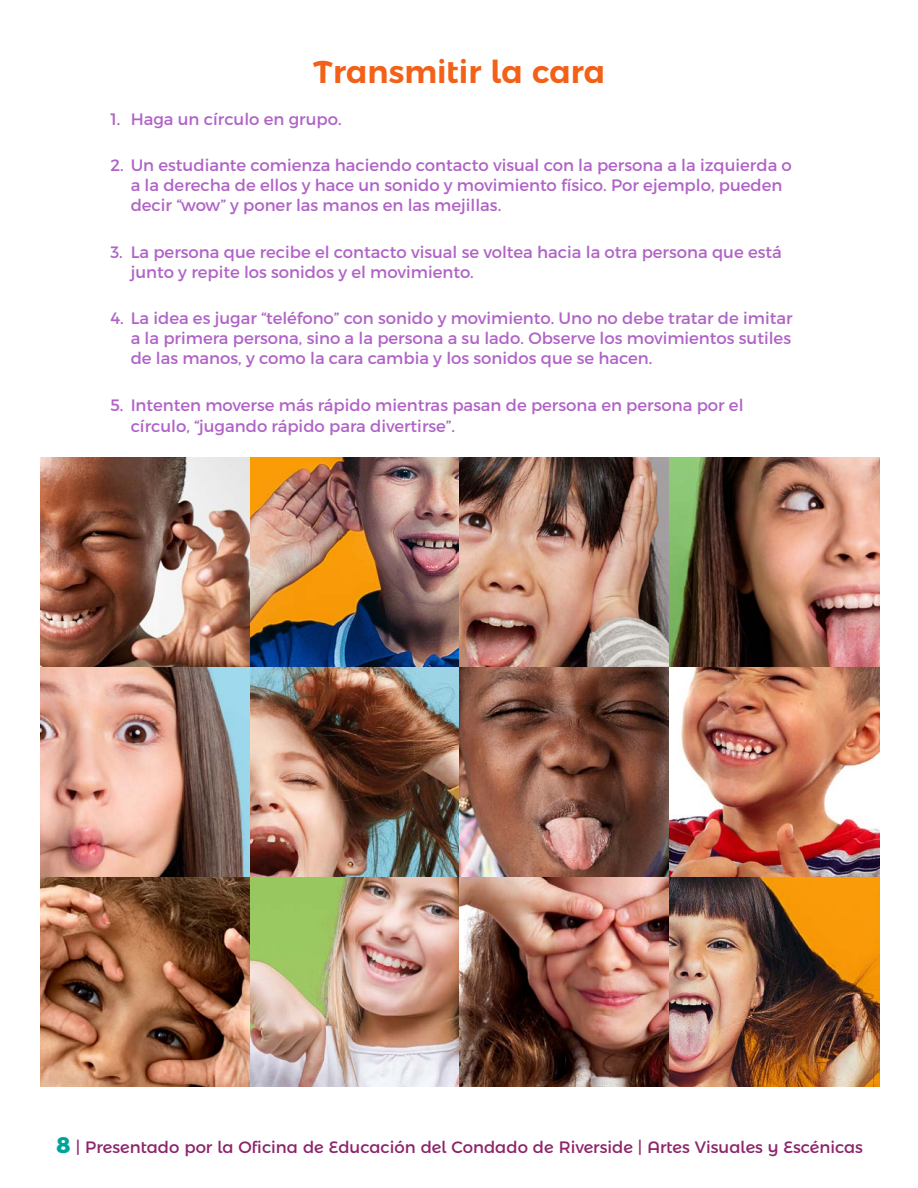
<style>
.page{position:relative;width:918px;height:1188px;background:#fff}
.page>*{position:absolute;margin:0;border:0;box-sizing:border-box;transform-origin:0 0}
.t1{font:600 31.5px "Montserrat Alternates";color:#f36118}
.t2{font:16.5px/19.8px "Montserrat";color:#b063c6}
.t3{font:16.5px "Montserrat Alternates";color:#8d236a}
.s1{font-weight:800;font-size:22.5px;color:#00a599}
</style>
<div class="page">
<img style="left:40px;top:458px;width:210px;height:210px">
<img style="left:40px;top:668px;width:210px;height:209px">
<svg style="left:40px;top:877px;width:210px;height:210px;background:#986446"></svg>
<img style="left:250px;top:458px;width:210px;height:210px">
<img style="left:250px;top:668px;width:210px;height:209px">
<img style="left:250px;top:877px;width:210px;height:210px">
<img style="left:460px;top:458px;width:209px;height:210px">
<img style="left:460px;top:668px;width:209px;height:209px">
<img style="left:460px;top:877px;width:209px;height:210px">
<img style="left:669px;top:458px;width:210px;height:210px">
<img style="left:669px;top:668px;width:210px;height:209px">
<img style="left:669px;top:877px;width:210px;height:210px">
<h2 class="t1" style="left:313px;top:46px;width:294px">Transmitir la cara</h2>
<p class="t2" style="left:110px;top:109px;width:231px">1. Haga un círculo en grupo.</p>
<p class="t2" style="left:131px;top:155px;width:663px;text-indent:-20px">2. Un estudiante comienza haciendo contacto visual con la persona a la izquierda o a la derecha de ellos y hace un sonido y movimiento físico. Por ejemplo, pueden decir “wow” y poner las manos en las mejillas.</p>
<p class="t2" style="left:131px;top:242px;width:653px;text-indent:-20px">3. La persona que recibe el contacto visual se voltea hacia la otra persona que está junto y repite los sonidos y el movimiento.</p>
<p class="t2" style="left:131px;top:308px;width:663px;text-align:justify;text-indent:-20px">4. La idea es jugar “teléfono” con sonido y movimiento. Uno no debe tratar de imitar a la primera persona, sino a la persona a su lado. Observe los movimientos sutiles de las manos, y como la cara cambia y los sonidos que se hacen.</p>
<p class="t2" style="left:131px;top:394px;width:614px;line-height:21.6px;text-indent:-20px">5. Intenten moverse más rápido mientras pasan de persona en persona por el círculo, “jugando rápido para divertirse”.</p>
<p class="t3" style="left:57px;top:1134px;width:808px"><span class="s1">8</span> | Presentado por la Oficina de Educación del Condado de Riverside | Artes Visuales y Escénicas</p>
</div>
